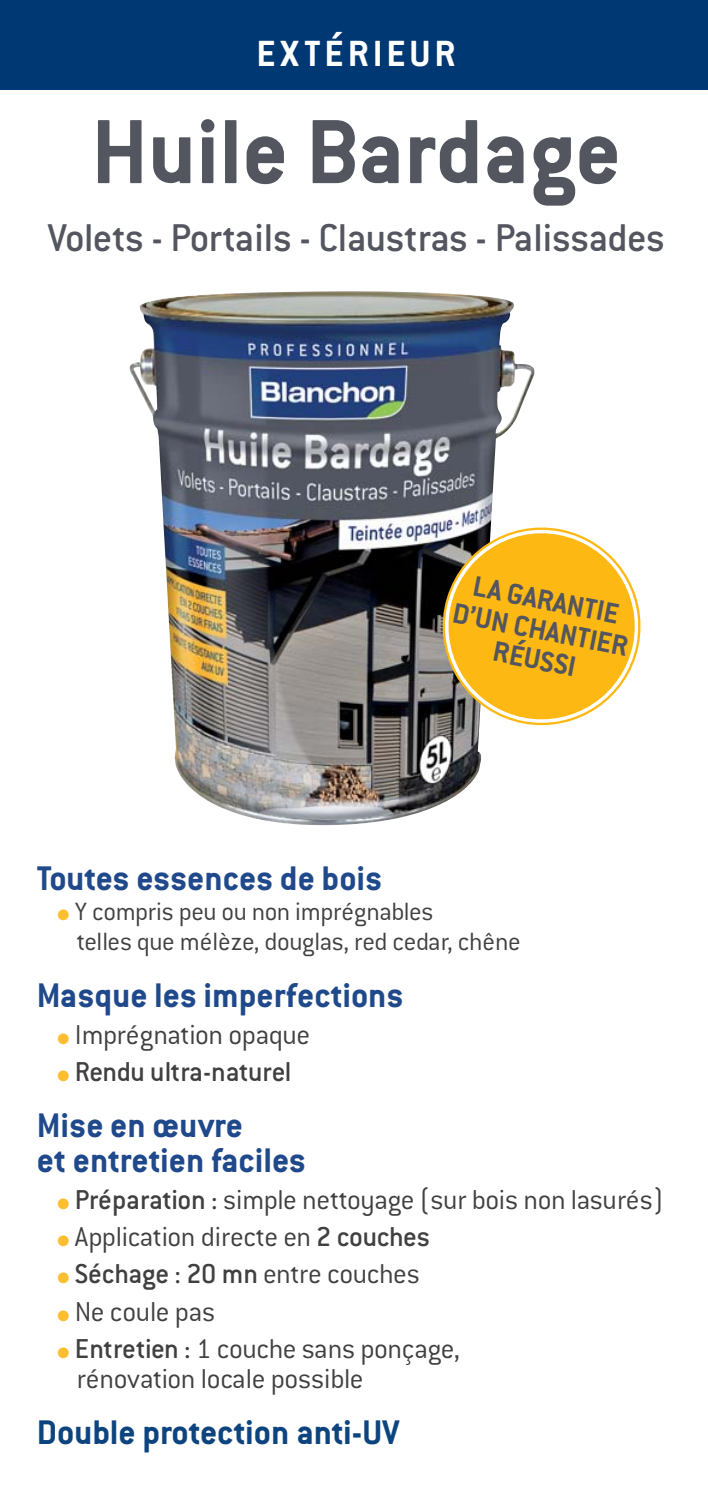
<style>
.page{position:relative;width:708px;height:1488px;background:#fff}
.page>*{position:absolute;margin:0;border:0;box-sizing:border-box;transform-origin:0 0}
.t1{font:700 100px "Conduit ITC";color:#53555f}
.t2{font:500 42.5px "Conduit ITC";letter-spacing:-.015em;color:#53555f}
.t3{font:700 40px "Conduit ITC";letter-spacing:.1em;color:#fff}
.t4{font:700 37.5px/35px "Conduit ITC";color:#1f498b}
.t5{font:700 37.5px "Conduit ITC";color:#0d447e}
.t6{font:700 31.25px/30px "Conduit ITC";color:#53555f;text-align:center}
.t7{font:300 30px/37px "Conduit ITC";letter-spacing:-.015em;color:#404041}
.t8{font:500 30px "Conduit ITC";letter-spacing:-.015em;color:#404041}
.t9{font:300 27.5px/30px "Conduit ITC";letter-spacing:-.015em;color:#404041}
.s1{font-weight:500}
</style>
<div class="page">
<img style="left:129px;top:291px;width:406px;height:534px">
<div style="left:0;top:0;width:707px;height:90px;background:#003874"></div>
<svg style="left:432px;top:517px;width:103px;height:215px"></svg>
<svg style="left:440px;top:525px;width:201px;height:202px"></svg>
<h3 class="t3" style="left:256px;top:37px;width:201px">EXTÉRIEUR</h3>
<h1 class="t1" style="left:91px;top:110px;width:531px">Huile Bardage</h1>
<h2 class="t2" style="left:48px;top:220px;width:618px">Volets - Portails - Claustras - Palissades</h2>
<p class="t6" style="left:461px;top:570px;width:179px;rotate:11deg">LA GARANTIE<br>D’UN CHANTIER<br>RÉUSSI</p>
<p class="t4" style="left:37px;top:863px;width:347px">Toutes essences de bois</p>
<p class="t9" style="left:75px;top:899px;width:447px">Y compris peu ou non imprégnables<br>telles que mélèze, douglas, red cedar, chêne</p>
<p class="t4" style="left:37px;top:980px;width:368px">Masque les imperfections</p>
<p class="t7" style="left:75px;top:1018px;width:237px">Imprégnation opaque</p>
<p class="t8" style="left:75px;top:1059px;width:218px">Rendu ultra-naturel</p>
<p class="t4" style="left:37px;top:1110px;width:270px">Mise en œuvre<br>et entretien faciles</p>
<p class="t7" style="left:75px;top:1183px;width:589px"><span class="s1">Préparation :</span> simple nettoyage (sur bois non lasurés)<br>Application directe en <span class="s1">2 couches<br>Séchage : 20 mn</span> entre couches<br>Ne coule pas<br><span class="s1">Entretien :</span> 1 couche sans ponçage,</p>
<p class="t7" style="left:77px;top:1362px;width:288px">rénovation locale possible</p>
<p class="t5" style="left:37px;top:1416px;width:364px">Double protection anti-UV</p>
</div>
